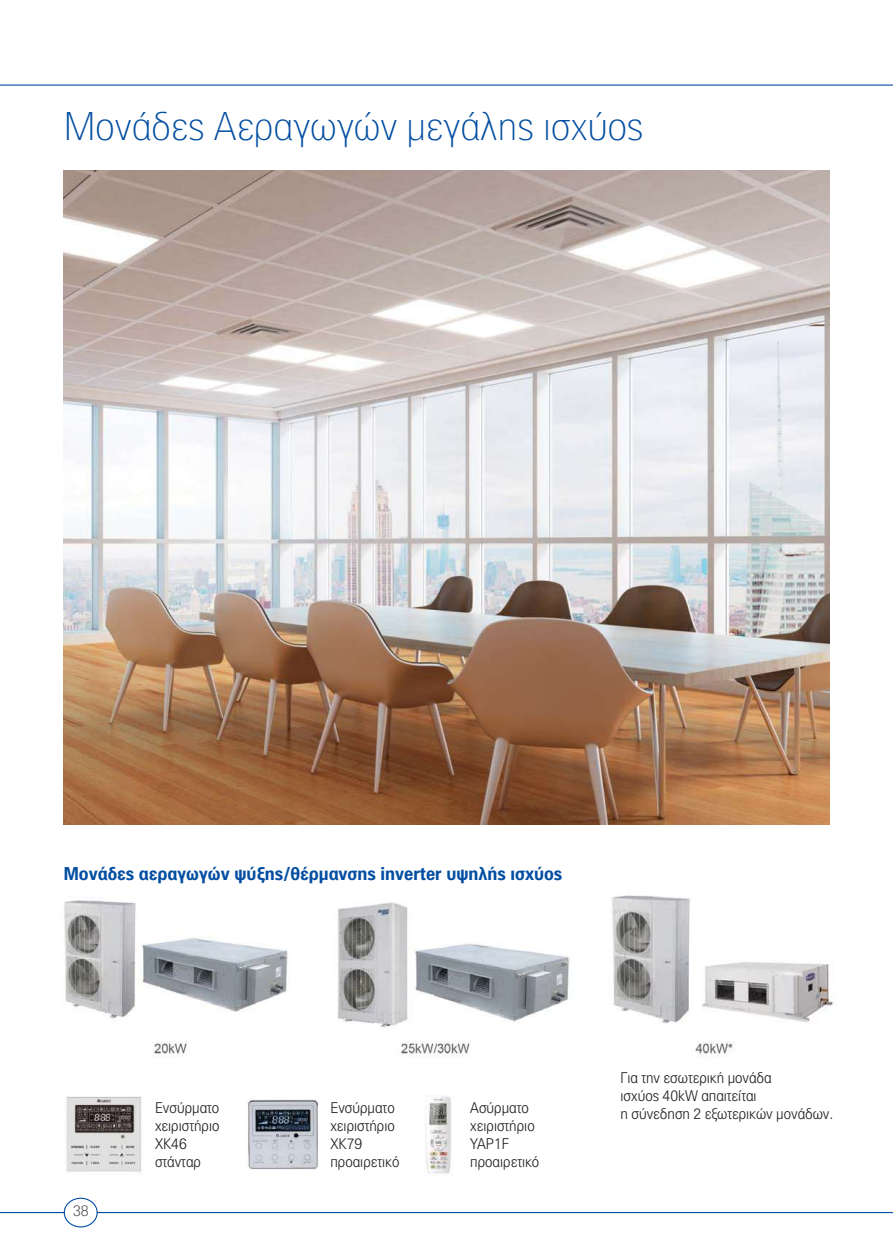
<style>
.page{position:relative;width:893px;height:1255px;background:#fff}
.page>*{position:absolute;margin:0;border:0;box-sizing:border-box;transform-origin:0 0}
.t1{font:100 39px "PF Paperback";color:#034ea2}
.t2{font:700 18px "PF Paperback";color:#034ea2}
.t3{font:300 15px/18px "PF Paperback";color:#231f20}
.t4{font:100 15px "PF Paperback";color:#231f20}
</style>
<div class="page">
<img style="left:64px;top:895px;width:769px;height:163px">
<hr style="left:0;top:1211px;width:893px;height:1px;background:#034ea2">
<hr style="left:0;top:84px;width:893px;height:2px;background:#034ea2">
<svg style="left:64px;top:1197px;width:34px;height:30px"></svg>
<img style="left:66px;top:1096px;width:76px;height:76px">
<img style="left:247px;top:1099px;width:71px;height:70px">
<img style="left:425px;top:1095px;width:26px;height:79px">
<img style="left:64px;top:171px;width:765px;height:653px">
<h1 class="t1" style="left:64px;top:103px;width:581px">Μονάδες Αεραγωγών μεγάλης ισχύος</h1>
<p class="t2" style="left:64px;top:866px;width:500px">Μονάδες αεραγωγών ψύξης/θέρμανσης inverter υψηλής ισχύος</p>
<p class="t4" style="left:73px;top:1202px;width:17px">38</p>
<p class="t3" style="left:155px;top:1099px;width:66px">Ενσύρματο χειριστήριο<br>XK46 στάνταρ</p>
<p class="t3" style="left:330px;top:1099px;width:71px">Ενσύρματο χειριστήριο<br>XK79 προαιρετικό</p>
<p class="t3" style="left:470px;top:1099px;width:70px">Ασύρματο χειριστήριο<br>YAP1F προαιρετικό</p>
<p class="t3" style="left:621px;top:1069px;width:214px">Για την εσωτερική μονάδα<br>ισχύος 40kW απαιτείται<br>η σύνεδηση 2 εξωτερικών μονάδων.</p>
</div>
